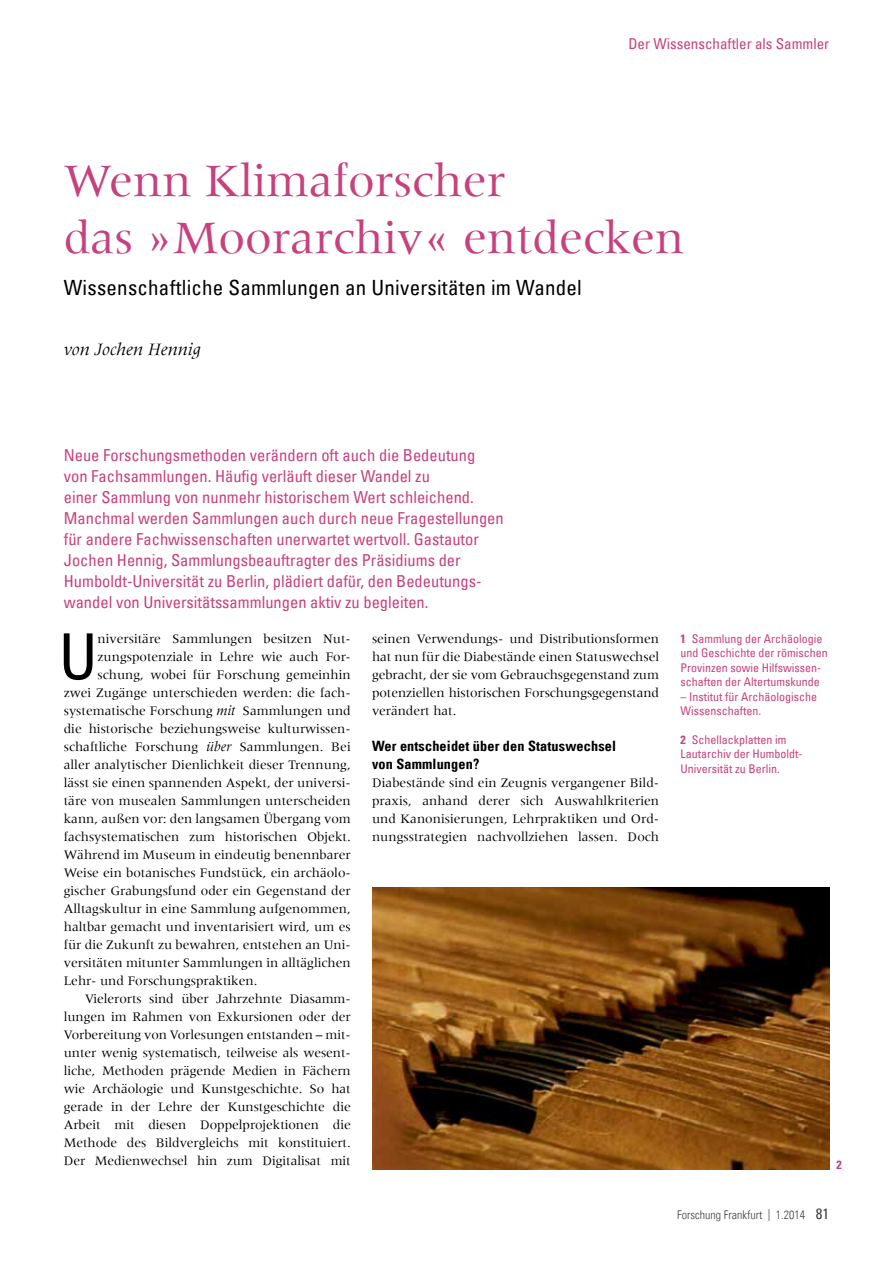
<style>
.page{position:relative;width:893px;height:1263px;background:#fff}
.page>*{position:absolute;margin:0;border:0;box-sizing:border-box;transform-origin:0 0}
.t1{font:condensed 63.3px "Univers Com 57";color:#000}
.t2{font:48px/57.6px "Meridien";color:#c6417d}
.t3{font:condensed 21px "Univers Com 57";letter-spacing:.01em;color:#000}
.t4{font:italic 18px "Meridien Com";color:#000}
.t5{font:condensed 16.5px/21px "Univers Com 57";color:#c6417d}
.t6{font:condensed 15px "Univers Com 57";color:#c6417d}
.t7{font:14.25px/18px "Univers Com 67 Bold Cond";letter-spacing:.01em;color:#000}
.t8{font:13.5px/18px "Meridien";color:#000;text-align:justify}
.t9{font:condensed 12px/14.4px "Univers Com 57";color:#c6417d}
.t10{font:12px "Univers Com 47 Light Cond";color:#414042}
.t11{font:12px "Univers Com 67 Bold Cond";color:#c6417d}
.s1{font-family:"Meridien Com";font-style:italic;font-size:14.25px}
.s2{font-family:"Univers Com 67 Bold Cond";font-stretch:normal}
.s3{font-family:"Univers Com 57";font-stretch:condensed;font-size:15px}
</style>
<div class="page">
<img style="left:372px;top:888px;width:457px;height:281px">
<p class="t6" style="left:628px;top:34px;width:202px">Der Wissenschaftler als Sammler</p>
<h2 class="t2" style="left:64px;top:151px;width:622px">Wenn Klimaforscher<br>das »Moorarchiv« entdecken</h2>
<h3 class="t3" style="left:64px;top:275px;width:520px">Wissenschaftliche Sammlungen an Universitäten im Wandel</h3>
<h3 class="t4" style="left:64px;top:339px;width:139px">von Jochen Hennig</h3>
<p class="t5" style="left:64px;top:444px;width:441px">Neue Forschungsmethoden verändern oft auch die Bedeutung<br>von Fachsammlungen. Häufig verläuft dieser Wandel zu<br>einer Sammlung von nunmehr historischem Wert schleichend.<br>Manchmal werden Sammlungen auch durch neue Fragestellungen für andere Fachwissenschaften unerwartet wertvoll. Gastautor Jochen Hennig, Sammlungsbeauftragter des Präsidiums der Humboldt-Universität zu Berlin, plädiert dafür, den Bedeutungs&shy;wandel von Universitätssammlungen aktiv zu begleiten.</p>
<h1 class="t1" style="left:59px;top:616px;width:40px">U</h1>
<p class="t8" style="left:98px;top:630px;width:255px">niversitäre Sammlungen besitzen Nut-</p>
<p class="t8" style="left:98px;top:648px;width:255px">zungspotenziale in Lehre wie auch For-</p>
<p class="t8" style="left:98px;top:666px;width:255px">schung, wobei für Forschung gemeinhin</p>
<p class="t8" style="left:64px;top:684px;width:289px">zwei Zugänge unterschieden werden: die fach-</p>
<p class="t8" style="left:64px;top:702px;width:289px">systematische Forschung <span class="s1">mit</span> Sammlungen und</p>
<p class="t8" style="left:64px;top:720px;width:289px">die historische beziehungsweise kulturwissen-</p>
<p class="t8" style="left:64px;top:738px;width:289px">schaftliche Forschung <span class="s1">über</span> Sammlungen. Bei</p>
<p class="t8" style="left:64px;top:756px;width:289px">aller analytischer Dienlichkeit dieser Trennung,</p>
<p class="t8" style="left:64px;top:774px;width:289px">lässt sie einen spannenden Aspekt, der universi-</p>
<p class="t8" style="left:64px;top:792px;width:288px">täre von musealen Sammlungen unterscheiden</p>
<p class="t8" style="left:64px;top:810px;width:289px">kann, außen vor: den langsamen Übergang vom</p>
<p class="t8" style="left:64px;top:828px;width:289px">fachsystematischen zum historischen Objekt.</p>
<p class="t8" style="left:64px;top:846px;width:289px">Während im Museum in eindeutig benennbarer</p>
<p class="t8" style="left:64px;top:864px;width:289px">Weise ein botanisches Fundstück, ein archäolo-</p>
<p class="t8" style="left:64px;top:882px;width:289px">gischer Grabungsfund oder ein Gegenstand der</p>
<p class="t8" style="left:64px;top:900px;width:289px">Alltagskultur in eine Sammlung aufgenommen,</p>
<p class="t8" style="left:64px;top:918px;width:288px">haltbar gemacht und inventarisiert wird, um es</p>
<p class="t8" style="left:64px;top:936px;width:288px">für die Zukunft zu bewahren, entstehen an Uni-</p>
<p class="t8" style="left:64px;top:954px;width:289px">versitäten mitunter Sammlungen in alltäglichen</p>
<p class="t8" style="left:64px;top:972px;width:195px">Lehr- und Forschungspraktiken.</p>
<p class="t8" style="left:85px;top:990px;width:267px">Vielerorts sind über Jahrzehnte Diasamm-</p>
<p class="t8" style="left:64px;top:1008px;width:288px">lungen im Rahmen von Exkursionen oder der</p>
<p class="t8" style="left:64px;top:1026px;width:289px">Vorbereitung von Vorlesungen entstanden – mit-</p>
<p class="t8" style="left:64px;top:1044px;width:286px">unter wenig systematisch, teilweise als wesent-</p>
<p class="t8" style="left:64px;top:1062px;width:289px">liche, Methoden prägende Medien in Fächern</p>
<p class="t8" style="left:64px;top:1080px;width:289px">wie Archäologie und Kunstgeschichte. So hat</p>
<p class="t8" style="left:64px;top:1098px;width:289px">gerade in der Lehre der Kunstgeschichte die</p>
<p class="t8" style="left:64px;top:1116px;width:288px">Arbeit mit diesen Doppelprojektionen die</p>
<p class="t8" style="left:64px;top:1134px;width:288px">Methode des Bildvergleichs mit konstituiert.</p>
<p class="t8" style="left:64px;top:1152px;width:288px">Der Medienwechsel hin zum Digitalisat mit</p>
<p class="t8" style="left:372px;top:630px;width:289px">seinen Verwendungs- und Distributionsformen hat nun für die Diabestände einen Statuswechsel gebracht, der sie vom Gebrauchsgegenstand zum potenziellen historischen Forschungsgegenstand verändert hat.</p>
<p class="t7" style="left:372px;top:737px;width:245px">Wer entscheidet über den Statuswechsel von Sammlungen?</p>
<p class="t8" style="left:372px;top:774px;width:289px">Diabestände sind ein Zeugnis vergangener Bild&shy;praxis, anhand derer sich Auswahlkriterien und Kanonisierungen, Lehrpraktiken und Ord&shy;nungsstrategien nachvollziehen lassen. Doch</p>
<p class="t9" style="left:680px;top:631px;width:149px"><span class="s2">1</span> Sammlung der Archäologie und Geschichte der römischen<br>Provinzen sowie Hilfswissen&shy;schaften der Altertumskunde</p>
<p class="t9" style="left:680px;top:689px;width:138px">– Institut für Archäologische<br>Wissenschaften.</p>
<p class="t9" style="left:680px;top:732px;width:123px"><span class="s2">2</span> Schellackplatten im<br>Lautarchiv der Humboldt-<br>Universität zu Berlin.</p>
<p class="t11" style="left:837px;top:1158px;width:7px">2</p>
<p class="t10" style="left:677px;top:1208px;width:153px">Forschung Frankfurt | 1.2014 <span class="s3">81</span></p>
</div>
